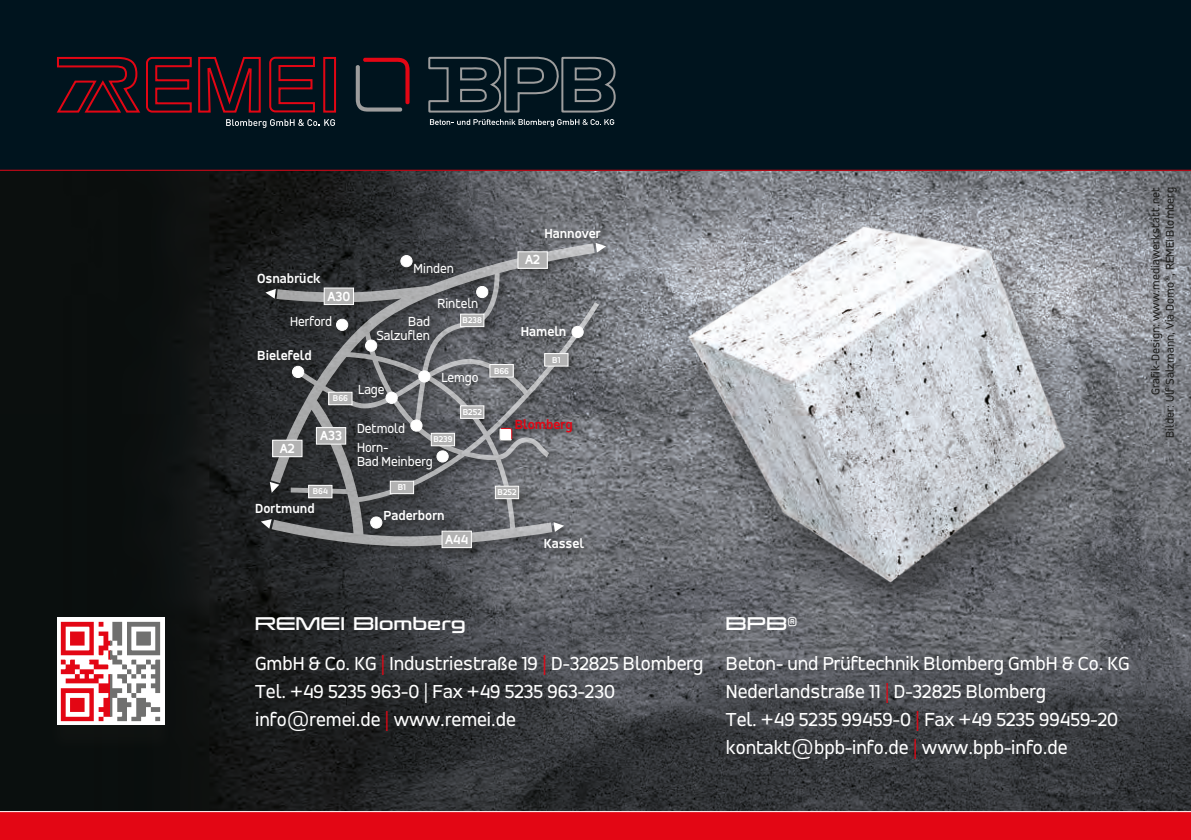
<style>
.page{position:relative;width:1191px;height:840px;background:#fff}
.page>*{position:absolute;margin:0;border:0;box-sizing:border-box;transform-origin:0 0}
.t1{font:20px/28px "Accord";color:#fff}
.t2{font:16px "Korataki Bk";letter-spacing:.03em;color:#fff}
.t3{font:700 14px "Accord";color:#fff}
.t4{font:14px/13.8px "Accord";color:#fff;text-align:right}
.t5{font:700 14px "Accord";color:#e30614}
.t6{font:12px/14.4px "Accord";letter-spacing:.01em;color:#1d1d1b;text-align:right}
.t7{font:700 9.2px "Accord";color:#fff}
.t8{font:700 9px "Accord";color:#fff}
.s1{color:#e30614}
</style>
<div class="page">
<img style="left:0;top:171px;width:1191px;height:639px">
<div style="left:0;top:0;width:1191px;height:170px;background:#00141e"></div>
<div style="left:0;top:811px;width:1191px;height:28px;background:#e30614"></div>
<svg style="left:356px;top:58px;width:53px;height:53px"></svg>
<svg style="left:430px;top:119px;width:184px;height:7px"></svg>
<svg style="left:428px;top:57px;width:187px;height:56px"></svg>
<svg style="left:57px;top:57px;width:280px;height:71px"></svg>
<div style="left:254px;top:226px;width:361px;height:332px;background:#1d1d1b;opacity:.5"></div>
<svg style="left:271px;top:243px;width:328px;height:303px;background:#595b5f"></svg>
<svg style="left:265px;top:289px;width:11px;height:9px"></svg>
<div style="left:324px;top:288px;width:29px;height:16px;background:#b2b2b2"></div>
<div style="left:324px;top:287px;width:30px;height:18px;border:1px solid #fff"></div>
<div style="left:273px;top:440px;width:29px;height:16px;background:#b2b2b2"></div>
<div style="left:272px;top:439px;width:30px;height:18px;border:1px solid #fff"></div>
<div style="left:518px;top:252px;width:29px;height:16px;background:#b2b2b2"></div>
<div style="left:517px;top:251px;width:31px;height:18px;border:1px solid #fff"></div>
<div style="left:442px;top:531px;width:29px;height:16px;background:#b2b2b2"></div>
<div style="left:441px;top:530px;width:31px;height:18px;border:1px solid #fff"></div>
<svg style="left:270px;top:481px;width:9px;height:11px"></svg>
<div style="left:309px;top:485px;width:23px;height:12px;background:#b2b2b2"></div>
<div style="left:308px;top:484px;width:24px;height:14px;border:1px solid #fff"></div>
<svg style="left:595px;top:243px;width:11px;height:9px"></svg>
<div style="left:316px;top:427px;width:30px;height:17px;background:#b2b2b2"></div>
<div style="left:316px;top:427px;width:30px;height:17px;border:1px solid #fff"></div>
<div style="left:390px;top:481px;width:23px;height:12px;background:#b2b2b2"></div>
<div style="left:390px;top:480px;width:24px;height:14px;border:1px solid #fff"></div>
<div style="left:431px;top:433px;width:23px;height:12px;background:#b2b2b2"></div>
<div style="left:431px;top:432px;width:24px;height:14px;border:1px solid #fff"></div>
<div style="left:460px;top:405px;width:24px;height:13px;background:#b2b2b2"></div>
<div style="left:460px;top:405px;width:24px;height:13px;border:1px solid #fff"></div>
<div style="left:495px;top:486px;width:23px;height:12px;background:#b2b2b2"></div>
<div style="left:495px;top:485px;width:24px;height:14px;border:1px solid #fff"></div>
<div style="left:490px;top:364px;width:23px;height:13px;background:#b2b2b2"></div>
<div style="left:489px;top:364px;width:25px;height:13px;border:1px solid #fff"></div>
<div style="left:545px;top:353px;width:23px;height:13px;background:#b2b2b2"></div>
<div style="left:544px;top:353px;width:24px;height:13px;border:1px solid #fff"></div>
<div style="left:460px;top:314px;width:24px;height:12px;background:#b2b2b2"></div>
<div style="left:460px;top:313px;width:24px;height:14px;border:1px solid #fff"></div>
<div style="left:329px;top:392px;width:23px;height:12px;background:#b2b2b2"></div>
<div style="left:328px;top:391px;width:24px;height:14px;border:1px solid #fff"></div>
<svg style="left:261px;top:519px;width:11px;height:9px"></svg>
<svg style="left:553px;top:522px;width:11px;height:9px"></svg>
<div style="left:411px;top:420px;width:11px;height:11px;background:#fff;border-radius:50%"></div>
<div style="left:410px;top:419px;width:12px;height:12px;border:1px solid #fff;border-radius:50%"></div>
<div style="left:419px;top:370px;width:11px;height:12px;background:#fff;border-radius:50%"></div>
<div style="left:418px;top:370px;width:12px;height:12px;border:1px solid #fff;border-radius:50%"></div>
<div style="left:365px;top:340px;width:12px;height:11px;background:#fff;border-radius:50%"></div>
<div style="left:365px;top:339px;width:12px;height:12px;border:1px solid #fff;border-radius:50%"></div>
<div style="left:336px;top:319px;width:12px;height:11px;background:#fff;border-radius:50%"></div>
<div style="left:336px;top:318px;width:12px;height:13px;border:1px solid #fff;border-radius:50%"></div>
<div style="left:292px;top:366px;width:12px;height:11px;background:#fff;border-radius:50%"></div>
<div style="left:292px;top:365px;width:12px;height:13px;border:1px solid #fff;border-radius:50%"></div>
<div style="left:371px;top:516px;width:11px;height:12px;background:#fff;border-radius:50%"></div>
<div style="left:370px;top:516px;width:12px;height:12px;border:1px solid #fff;border-radius:50%"></div>
<div style="left:476px;top:286px;width:12px;height:11px;background:#fff;border-radius:50%"></div>
<div style="left:476px;top:286px;width:12px;height:12px;border:1px solid #fff;border-radius:50%"></div>
<div style="left:401px;top:255px;width:11px;height:11px;background:#fff;border-radius:50%"></div>
<div style="left:400px;top:255px;width:12px;height:12px;border:1px solid #fff;border-radius:50%"></div>
<div style="left:572px;top:326px;width:11px;height:11px;background:#fff;border-radius:50%"></div>
<div style="left:571px;top:326px;width:13px;height:12px;border:1px solid #fff;border-radius:50%"></div>
<div style="left:437px;top:450px;width:11px;height:12px;background:#fff;border-radius:50%"></div>
<div style="left:436px;top:450px;width:13px;height:12px;border:1px solid #fff;border-radius:50%"></div>
<div style="left:386px;top:392px;width:11px;height:11px;background:#fff;border-radius:50%"></div>
<div style="left:385px;top:391px;width:13px;height:12px;border:1px solid #fff;border-radius:50%"></div>
<svg style="left:499px;top:427px;width:13px;height:14px"></svg>
<div style="left:46px;top:623px;width:129px;height:129px;background:#0c100f"></div>
<img style="left:57px;top:617px;width:54px;height:107px">
<img style="left:111px;top:617px;width:53px;height:107px">
<hr style="left:0;top:170px;width:1191px;height:1px;background:#e30614">
<div style="left:664px;top:211px;width:443px;height:424px;background:#1d1d1b;opacity:.5"></div>
<img style="left:652px;top:170px;width:463px;height:456px">
<p class="t3" style="left:257px;top:270px;width:65px">Osnabrück</p>
<p class="t3" style="left:327px;top:287px;width:24px">A30</p>
<p class="t4" style="left:290px;top:314px;width:44px">Herford</p>
<p class="t3" style="left:257px;top:347px;width:56px">Bielefeld</p>
<p class="t3" style="left:280px;top:440px;width:16px">A2</p>
<p class="t8" style="left:333px;top:393px;width:17px">B66</p>
<p class="t3" style="left:320px;top:427px;width:23px">A33</p>
<p class="t8" style="left:313px;top:486px;width:17px">B64</p>
<p class="t3" style="left:255px;top:500px;width:61px">Dortmund</p>
<p class="t4" style="left:413px;top:261px;width:42px">Minden</p>
<p class="t4" style="left:376px;top:314px;width:55px">Bad<br>Salzuflen</p>
<p class="t4" style="left:437px;top:296px;width:42px">Rinteln</p>
<p class="t8" style="left:462px;top:315px;width:21px">B238</p>
<p class="t4" style="left:358px;top:383px;width:28px">Lage</p>
<p class="t4" style="left:357px;top:421px;width:50px">Detmold</p>
<p class="t4" style="left:441px;top:370px;width:39px">Lemgo</p>
<p class="t7" style="left:463px;top:406px;width:21px">B252</p>
<p class="t8" style="left:433px;top:434px;width:21px">B239</p>
<p class="t4" style="left:357px;top:440px;width:77px;text-align:left">Horn-<br>Bad Meinberg</p>
<p class="t8" style="left:398px;top:482px;width:10px">B1</p>
<p class="t3" style="left:383px;top:506px;width:63px">Paderborn</p>
<p class="t3" style="left:445px;top:530px;width:24px">A44</p>
<p class="t3" style="left:544px;top:225px;width:58px">Hannover</p>
<p class="t3" style="left:525px;top:251px;width:16px">A2</p>
<p class="t3" style="left:521px;top:323px;width:47px">Hameln</p>
<p class="t8" style="left:494px;top:365px;width:17px">B66</p>
<p class="t8" style="left:552px;top:354px;width:10px">B1</p>
<p class="t5" style="left:514px;top:416px;width:60px">Blomberg</p>
<p class="t8" style="left:497px;top:487px;width:20px">B252</p>
<p class="t3" style="left:543px;top:535px;width:42px">Kassel</p>
<p class="t6" style="left:1148px;top:437px;width:252px;rotate:-90deg">Grafik-Design: www.mediawerkstatt.net<br>Bilder: Ulf Salzmann, Via Domo<sup>®</sup>, REMEI Blomberg</p>
<p class="t2" style="left:255px;top:614px;width:212px">REMEI Blomberg</p>
<p class="t1" style="left:255px;top:648px;width:450px">GmbH &amp; Co. KG <span class="s1">|</span> Industriestraße 19 <span class="s1">|</span> D-32825 Blomberg<br>Tel. +49 5235 963-0 | Fax +49 5235 963-230 info@remei.de <span class="s1">|</span> www.remei.de</p>
<p class="t2" style="left:726px;top:614px;width:73px">BPB®</p>
<p class="t1" style="left:726px;top:648px;width:405px">Beton- und Prüftechnik Blomberg GmbH &amp; Co. KG Nederlandstraße 11 <span class="s1">|</span> D-32825 Blomberg<br>Tel. +49 5235 99459-0 <span class="s1">|</span> Fax +49 5235 99459-20 kontakt@bpb-info.de <span class="s1">|</span> www.bpb-info.de</p>
</div>
